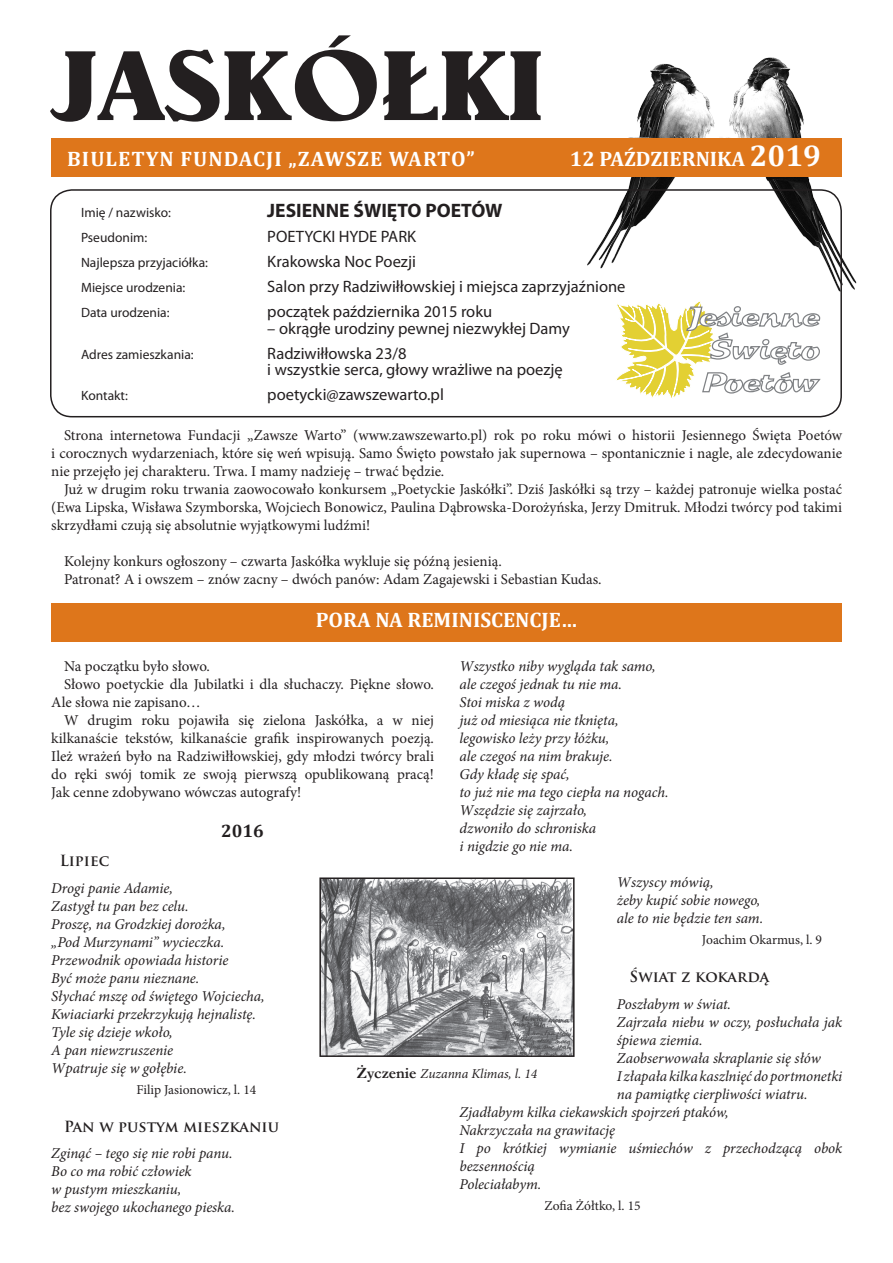
<style>
.page{position:relative;width:893px;height:1263px;background:#fff}
.page>*{position:absolute;margin:0;border:0;box-sizing:border-box;transform-origin:0 0}
.t1{font:700 21px "Cambria";color:#fff}
.t2{font:700 21px "Cambria";letter-spacing:.05em;color:#fff}
.t3{font:700 19.5px "Myriad Pro";color:#231f20}
.tytuly_projektow{font:700 18px "Cambria";color:#231f20}
.t4{font:16.5px/16.5px "Myriad Pro";color:#231f20}
.tekst{font:15px/18px "Minion Pro";color:#231f20;text-align:justify}
.wiersze{font:italic 15px/18px "Minion Pro";letter-spacing:-.005em;color:#231f20}
.tytul_wiersza{font:700 15px "Trajan Pro";color:#231f20}
.t5{font:13.5px "Myriad Pro";color:#231f20}
.autor{font:13.5px "Minion Pro";color:#231f20}
.tytul_grafiki{font:italic 13.5px "Minion Pro";letter-spacing:-.005em;color:#231f20}
.s1{font-size:30px}
.s2{font-family:"Garamond";font-weight:700;font-style:normal;font-size:15.75px}
</style>
<div class="page">
<img style="left:322px;top:880px;width:250px;height:174px">
<div style="left:319px;top:877px;width:256px;height:180px;border:2px solid #231f20"></div>
<svg style="left:50px;top:35px;width:439px;height:87px"></svg>
<img style="left:489px;top:51px;width:368px;height:240px">
<div style="left:51px;top:139px;width:791px;height:38px;background:#de761b"></div>
<div style="left:51px;top:604px;width:791px;height:38px;background:#de761b"></div>
<svg style="left:617px;top:301px;width:204px;height:97px"></svg>
<div style="left:50px;top:189px;width:792px;height:228px;border:2px solid #231f20;border-radius:21px"></div>
<p class="t2" style="left:67px;top:144px;width:409px">BIULETYN FUNDACJI „ZAWSZE WARTO”</p>
<p class="t1" style="left:570px;top:144px;width:253px">12 PAŹDZIERNIKA <span class="s1">2019</span></p>
<p class="t5" style="left:81px;top:205px;width:91px">Imię / nazwisko:</p>
<p class="t3" style="left:267px;top:198px;width:237px">JESIENNE ŚWIĘTO POETÓW</p>
<p class="t5" style="left:81px;top:230px;width:68px">Pseudonim:</p>
<p class="t4" style="left:267px;top:228px;width:150px">POETYCKI HYDE PARK</p>
<p class="t5" style="left:81px;top:255px;width:129px">Najlepsza przyjaciółka:</p>
<p class="t4" style="left:267px;top:253px;width:150px">Krakowska Noc Poezji</p>
<p class="t5" style="left:81px;top:280px;width:106px">Miejsce urodzenia:</p>
<p class="t4" style="left:267px;top:278px;width:360px">Salon przy Radziwiłłowskiej i miejsca zaprzyjaźnione</p>
<p class="t5" style="left:81px;top:305px;width:90px">Data urodzenia:</p>
<p class="t4" style="left:267px;top:303px;width:226px">początek października 2015 roku</p>
<p class="t4" style="left:267px;top:320px;width:304px">– okrągłe urodziny pewnej niezwykłej Damy</p>
<p class="t5" style="left:81px;top:346px;width:114px">Adres zamieszkania:</p>
<p class="t4" style="left:267px;top:345px;width:297px">Radziwiłłowska 23/8<br>i wszystkie serca, głowy wrażliwe na poezję</p>
<p class="t5" style="left:81px;top:388px;width:48px">Kontakt:</p>
<p class="t4" style="left:267px;top:386px;width:178px">poetycki@zawszewarto.pl</p>
<p class="tekst" style="left:51px;top:427px;width:792px;text-indent:13px">Strona internetowa Fundacji „Zawsze Warto” (www.zawszewarto.pl) rok po roku mówi o historii Jesiennego Święta Poetów i corocznych wydarzeniach, które się weń wpisują. Samo Święto powstało jak supernowa – spontanicznie i nagle, ale zdecydowanie nie przejęło jej charakteru. Trwa. I mamy nadzieję – trwać będzie.</p>
<p class="tekst" style="left:51px;top:481px;width:792px;text-indent:13px">Już w drugim roku trwania zaowocowało konkursem „Poetyckie Jaskółki”. Dziś Jaskółki są trzy – każdej patronuje wielka postać (Ewa Lipska, Wisława Szymborska, Wojciech Bonowicz, Paulina Dąbrowska-Dorożyńska, Jerzy Dmitruk. Młodzi twórcy pod takimi skrzydłami czują się absolutnie wyjątkowymi ludźmi!</p>
<p class="tekst" style="left:64px;top:553px;width:439px">Kolejny konkurs ogłoszony – czwarta Jaskółka wykluje się późną jesienią.</p>
<p class="tekst" style="left:64px;top:571px;width:539px">Patronat? A i owszem – znów zacny – dwóch panów: Adam Zagajewski i Sebastian Kudas.</p>
<p class="t1" style="left:316px;top:605px;width:263px">PORA NA REMINISCENCJE…</p>
<p class="tekst" style="left:64px;top:657px;width:147px">Na początku było słowo.</p>
<p class="tekst" style="left:51px;top:675px;width:384px;text-indent:13px">Słowo poetyckie dla Jubilatki i dla słuchaczy. Piękne słowo.<br>Ale słowa nie zapisano…</p>
<p class="tekst" style="left:51px;top:711px;width:384px;text-indent:13px">W drugim roku pojawiła się zielona Jaskółka, a w niej kilkanaście tekstów, kilkanaście grafik inspirowanych poezją.<br>Ileż wrażeń było na Radziwiłłowskiej, gdy młodzi twórcy brali do ręki swój tomik ze swoją pierwszą opublikowaną pracą!<br>Jak cenne zdobywano wówczas autografy!</p>
<p class="tytuly_projektow" style="left:221px;top:818px;width:44px">2016</p>
<p class="tytul_wiersza" style="left:60px;top:851px;width:51px">Lipiec</p>
<p class="wiersze" style="left:51px;top:879px;width:123px">Drogi panie Adamie,</p>
<p class="wiersze" style="left:51px;top:897px;width:139px">Zastygł tu pan bez celu.</p>
<p class="wiersze" style="left:51px;top:915px;width:176px">Proszę, na Grodzkiej dorożka,</p>
<p class="wiersze" style="left:51px;top:933px;width:174px">„Pod Murzynami” wycieczka.</p>
<p class="wiersze" style="left:51px;top:951px;width:179px">Przewodnik opowiada historie</p>
<p class="wiersze" style="left:51px;top:969px;width:150px">Być może panu nieznane.</p>
<p class="wiersze" style="left:51px;top:987px;width:215px">Słychać mszę od świętego Wojciecha,</p>
<p class="wiersze" style="left:51px;top:1005px;width:206px">Kwiaciarki przekrzykują hejnalistę.</p>
<p class="wiersze" style="left:51px;top:1023px;width:123px">Tyle się dzieje wkoło,</p>
<p class="wiersze" style="left:51px;top:1041px;width:123px">A pan niewzruszenie</p>
<p class="wiersze" style="left:51px;top:1059px;width:137px">Wpatruje się w gołębie.</p>
<p class="autor" style="left:136px;top:1080px;width:121px">Filip Jasionowicz, l. 14</p>
<p class="tytul_wiersza" style="left:64px;top:1117px;width:217px">Pan w pustym mieszkaniu</p>
<p class="wiersze" style="left:51px;top:1144px;width:183px">Zginąć – tego się nie robi panu.</p>
<p class="wiersze" style="left:51px;top:1162px;width:142px">Bo co ma robić człowiek</p>
<p class="wiersze" style="left:51px;top:1180px;width:132px">w pustym mieszkaniu,</p>
<p class="wiersze" style="left:51px;top:1198px;width:185px">bez swojego ukochanego pieska.</p>
<p class="wiersze" style="left:459px;top:657px;width:198px">Wszystko niby wygląda tak samo,</p>
<p class="wiersze" style="left:459px;top:675px;width:164px">ale czegoś jednak tu nie ma.</p>
<p class="wiersze" style="left:459px;top:693px;width:107px">Stoi miska z wodą</p>
<p class="wiersze" style="left:459px;top:711px;width:161px">już od miesiąca nie tknięta,</p>
<p class="wiersze" style="left:459px;top:729px;width:151px">legowisko leży przy łóżku,</p>
<p class="wiersze" style="left:459px;top:747px;width:155px">ale czegoś na nim brakuje.</p>
<p class="wiersze" style="left:459px;top:765px;width:112px">Gdy kładę się spać,</p>
<p class="wiersze" style="left:459px;top:783px;width:210px">to już nie ma tego ciepła na nogach.</p>
<p class="wiersze" style="left:459px;top:801px;width:129px">Wszędzie się zajrzało,</p>
<p class="wiersze" style="left:459px;top:819px;width:138px">dzwoniło do schroniska</p>
<p class="wiersze" style="left:459px;top:837px;width:115px">i nigdzie go nie ma.</p>
<p class="wiersze" style="left:617px;top:873px;width:98px">Wszyscy mówią,</p>
<p class="wiersze" style="left:617px;top:891px;width:145px">żeby kupić sobie nowego,</p>
<p class="wiersze" style="left:617px;top:909px;width:148px">ale to nie będzie ten sam.</p>
<p class="autor" style="left:702px;top:931px;width:122px">Joachim Okarmus, l. 9</p>
<p class="tytul_wiersza" style="left:630px;top:967px;width:141px">Świat z kokardą</p>
<p class="wiersze" style="left:617px;top:995px;width:116px">Poszłabym w świat.</p>
<p class="wiersze" style="left:617px;top:1013px;width:227px">Zajrzała niebu w oczy, posłuchała jak śpiewa ziemia.</p>
<p class="wiersze" style="left:617px;top:1049px;width:205px">Zaobserwowała skraplanie się słów</p>
<p class="wiersze" style="left:617px;top:1067px;width:227px">I złapała kilka kaszlnięć do portmonetki na pamiątkę cierpliwości wiatru.</p>
<p class="wiersze" style="left:459px;top:1103px;width:271px">Zjadłabym kilka ciekawskich spojrzeń ptaków,</p>
<p class="wiersze" style="left:459px;top:1121px;width:157px">Nakrzyczała na grawitację</p>
<p class="wiersze" style="left:459px;top:1139px;width:384px">I po krótkiej wymianie uśmiechów z przechodzącą obok bezsennością</p>
<p class="wiersze" style="left:459px;top:1175px;width:83px">Poleciałabym.</p>
<p class="autor" style="left:545px;top:1196px;width:98px">Zofia Żółtko, l. 15</p>
<p class="tytul_grafiki" style="left:357px;top:1064px;width:182px"><span class="s2">Życzenie</span> Zuzanna Klimas, l. 14</p>
</div>
